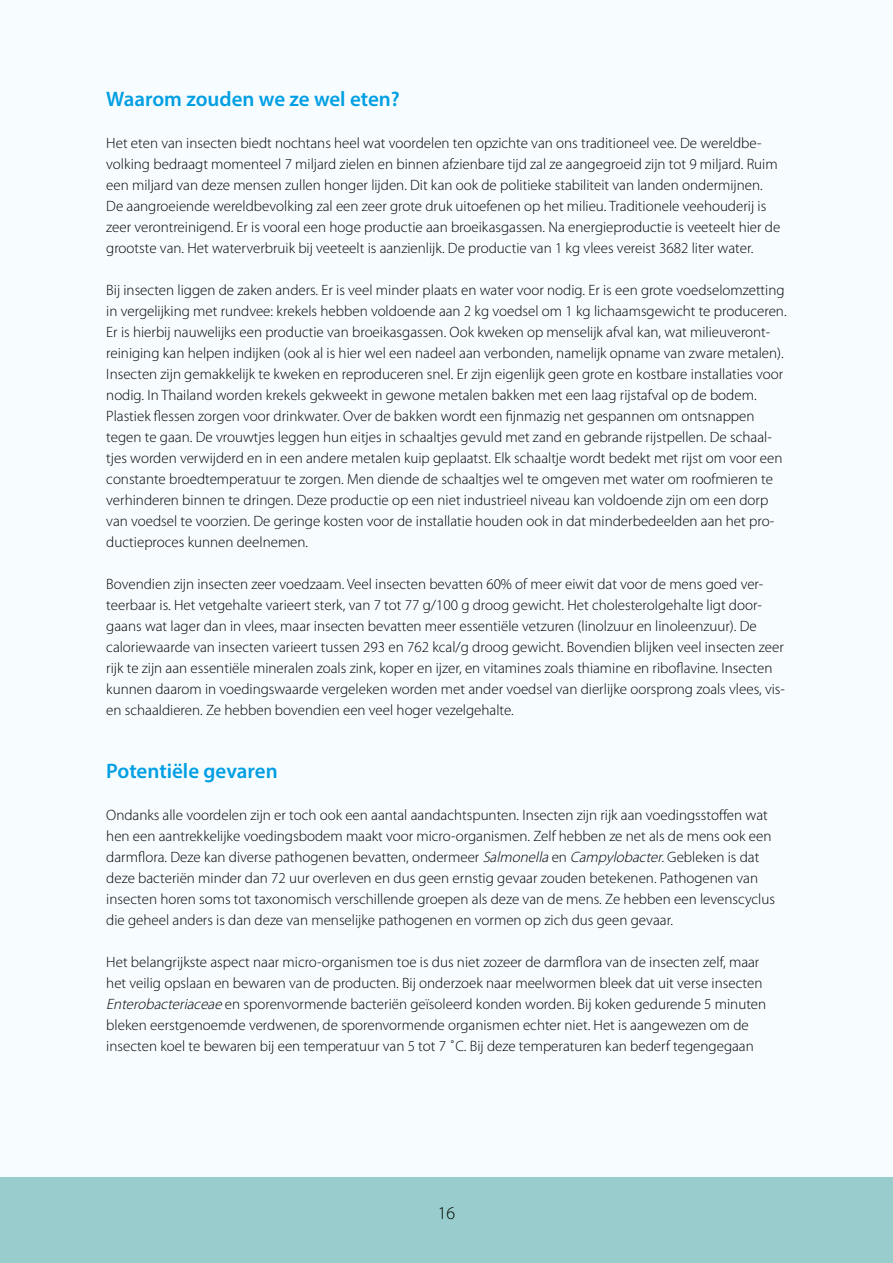
<style>
.page{position:relative;width:893px;height:1263px;background:#f7fcff}
.page>*{position:absolute;margin:0;border:0;box-sizing:border-box;transform-origin:0 0}
.t1{font:600 21px "Myriad Pro";color:#009fe3}
.t2{font:300 18px "Myriad Pro";color:#000}
.t3{font:300 15px/21px "Myriad Pro";color:#000}
.s1{font-style:italic}
</style>
<div class="page">
<div style="left:0;top:1177px;width:893px;height:86px;background:#9cc"></div>
<h1 class="t1" style="left:106px;top:86px;width:295px">Waarom zouden we ze wel eten?</h1>
<p class="t3" style="left:106px;top:133px;width:675px">Het eten van insecten biedt nochtans heel wat voordelen ten opzichte van ons traditioneel vee. De wereldbe&shy;volking bedraagt momenteel 7 miljard zielen en binnen afzienbare tijd zal ze aangegroeid zijn tot 9 miljard. Ruim een miljard van deze mensen zullen honger lijden. Dit kan ook de politieke stabiliteit van landen ondermijnen.<br>De aangroeiende wereldbevolking zal een zeer grote druk uitoefenen op het milieu. Traditionele veehouderij is zeer verontreinigend. Er is vooral een hoge productie aan broeikasgassen. Na energieproductie is veeteelt hier de grootste van. Het waterverbruik bij veeteelt is aanzienlijk. De productie van 1 kg vlees vereist 3682 liter water.</p>
<p class="t3" style="left:106px;top:280px;width:682px">Bij insecten liggen de zaken anders. Er is veel minder plaats en water voor nodig. Er is een grote voedselomzetting in vergelijking met rundvee: krekels hebben voldoende aan 2 kg voedsel om 1 kg lichaamsgewicht te produceren.<br>Er is hierbij nauwelijks een productie van broeikasgassen. Ook kweken op menselijk afval kan, wat milieuveront&shy;reiniging kan helpen indijken (ook al is hier wel een nadeel aan verbonden, namelijk opname van zware metalen).<br>Insecten zijn gemakkelijk te kweken en reproduceren snel. Er zijn eigenlijk geen grote en kostbare installaties voor nodig. In Thailand worden krekels gekweekt in gewone metalen bakken met een laag rijstafval op de bodem.<br>Plastiek flessen zorgen voor drinkwater. Over de bakken wordt een fijnmazig net gespannen om ontsnappen tegen te gaan. De vrouwtjes leggen hun eitjes in schaaltjes gevuld met zand en gebrande rijstpellen. De schaal&shy;tjes worden verwijderd en in een andere metalen kuip geplaatst. Elk schaaltje wordt bedekt met rijst om voor een constante broedtemperatuur te zorgen. Men diende de schaaltjes wel te omgeven met water om roofmieren te verhinderen binnen te dringen. Deze productie op een niet industrieel niveau kan voldoende zijn om een dorp van voedsel te voorzien. De geringe kosten voor de installatie houden ook in dat minderbedeelden aan het pro&shy;ductieproces kunnen deelnemen.</p>
<p class="t3" style="left:106px;top:574px;width:680px">Bovendien zijn insecten zeer voedzaam. Veel insecten bevatten 60% of meer eiwit dat voor de mens goed ver&shy;teerbaar is. Het vetgehalte varieert sterk, van 7 tot 77 g/100 g droog gewicht. Het cholesterolgehalte ligt door&shy;gaans wat lager dan in vlees, maar insecten bevatten meer essentiële vetzuren (linolzuur en linoleenzuur). De caloriewaarde van insecten varieert tussen 293 en 762 kcal/g droog gewicht. Bovendien blijken veel insecten zeer rijk te zijn aan essentiële mineralen zoals zink, koper en ijzer, en vitamines zoals thiamine en riboflavine. Insecten kunnen daarom in voedingswaarde vergeleken worden met ander voedsel van dierlijke oorsprong zoals vlees, vis&shy;en schaaldieren. Ze hebben bovendien een veel hoger vezelgehalte.</p>
<h1 class="t1" style="left:106px;top:758px;width:173px">Potentiële gevaren</h1>
<p class="t3" style="left:106px;top:805px;width:670px">Ondanks alle voordelen zijn er toch ook een aantal aandachtspunten. Insecten zijn rijk aan voedingsstoffen wat hen een aantrekkelijke voedingsbodem maakt voor micro-organismen. Zelf hebben ze net als de mens ook een darmflora. Deze kan diverse pathogenen bevatten, ondermeer <span class="s1">Salmonella</span> en <span class="s1">Campylobacter.</span>Gebleken is dat deze bacteriën minder dan 72 uur overleven en dus geen ernstig gevaar zouden betekenen. Pathogenen van insecten horen soms tot taxonomisch verschillende groepen als deze van de mens. Ze hebben een levenscyclus die geheel anders is dan deze van menselijke pathogenen en vormen op zich dus geen gevaar.</p>
<p class="t3" style="left:106px;top:952px;width:661px">Het belangrijkste aspect naar micro-organismen toe is dus niet zozeer de darmflora van de insecten zelf, maar het veilig opslaan en bewaren van de producten. Bij onderzoek naar meelwormen bleek dat uit verse insecten <span class="s1">Enterobacteriaceae</span> en sporenvormende bacteriën geïsoleerd konden worden. Bij koken gedurende 5 minuten bleken eerstgenoemde verdwenen, de sporenvormende organismen echter niet. Het is aangewezen om de insecten koel te bewaren bij een temperatuur van 5 tot 7 ˚C. Bij deze temperaturen kan bederf tegengegaan</p>
<p class="t2" style="left:438px;top:1203px;width:19px">16</p>
</div>
